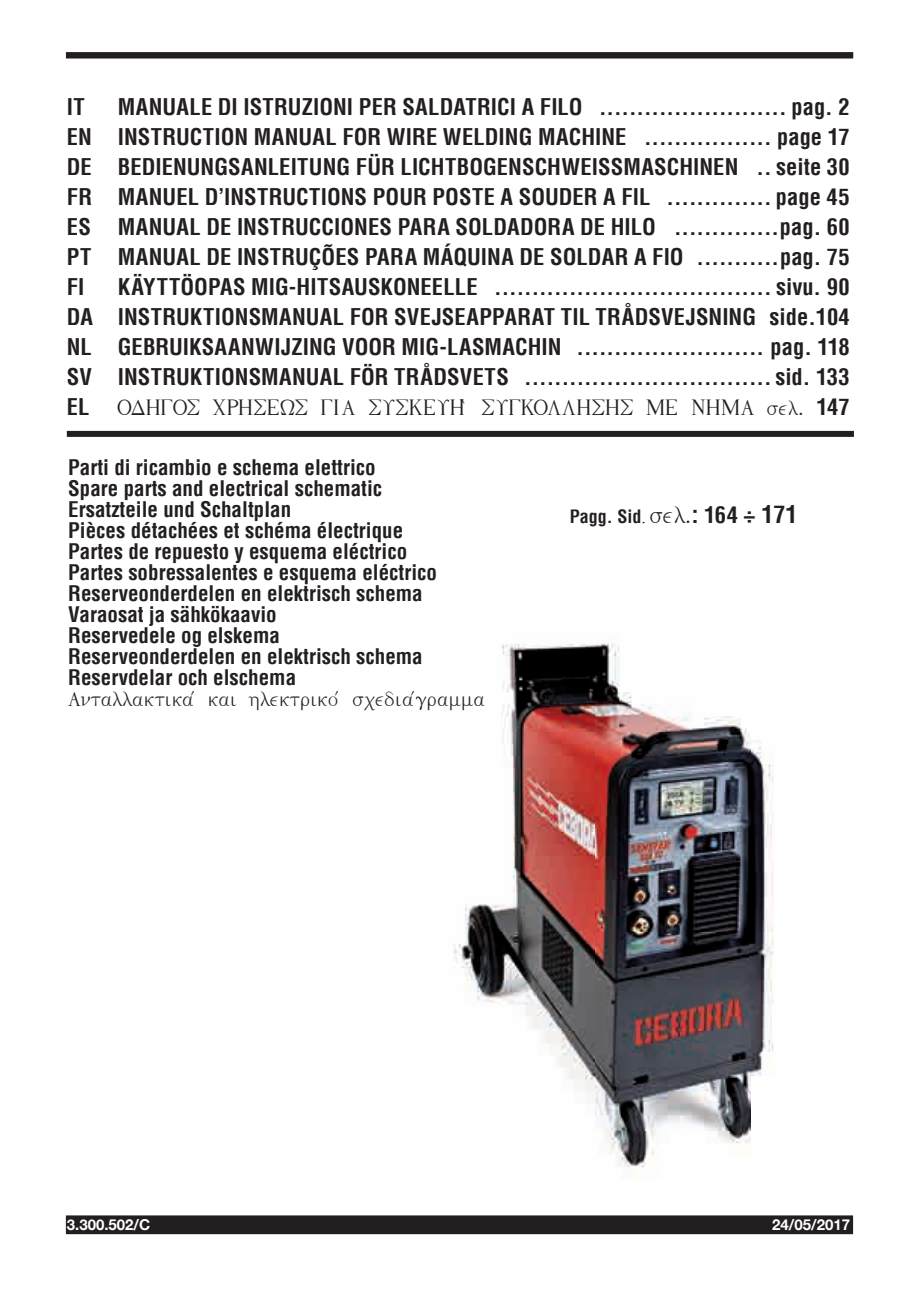
<style>
.page{position:relative;width:919px;height:1289px;background:#fff}
.page>*{position:absolute;margin:0;border:0;box-sizing:border-box;transform-origin:0 0}
.t1{font:700 condensed 22.5px/30px "Helvetica";letter-spacing:.005em;color:#231f20;text-align:justify}
.t2{font:22.5px "Greek";letter-spacing:-.005em;color:#231f20}
.t3{font:700 condensed 21px/21px "Helvetica";color:#231f20}
.t4{font:21px "Greek";letter-spacing:.01em;color:#231f20}
.t5{font:700 condensed 18px "Helvetica";color:#231f20}
.t6{font:700 15px "Helvetica Neue";color:#fff}
.s1{font-size:21px}
.s2{font-family:"Helvetica";font-weight:700;font-stretch:condensed}
.s3{font-family:"Times New Roman";font-weight:400;font-stretch:normal}
.s4{font-family:"Greek";font-weight:400;font-stretch:normal;font-size:24px}
.s5{font-size:24px}
.s6{font-size:22.5px}
.s7{font-family:"Helvetica";font-stretch:condensed}
</style>
<div class="page">
<div style="left:66px;top:1215px;width:787px;height:18px;background:#817e7f"></div>
<div style="left:66px;top:52px;width:787px;height:6px;background:#231f20"></div>
<div style="left:66px;top:1216px;width:787px;height:18px;background:#231f20"></div>
<div style="left:67px;top:431px;width:786px;height:6px;background:#231f20"></div>
<img style="left:453px;top:643px;width:321px;height:534px">
<p class="t1" style="left:67px;top:91px;width:784px;text-indent:51px">MANUALE DI ISTRUZIONI PER SALDATRICI A FILO ......................... pag. 2<br>EN INSTRUCTION MANUAL FOR WIRE WELDING MACHINE ................. page 17<br>DE BEDIENUNGSANLEITUNG FÜR LICHTBOGENSCHWEISSMASCHINEN .. seite 30<br>FR MANUEL D’INSTRUCTIONS POUR POSTE A SOUDER A FIL .............. page 45<br>ES MANUAL DE INSTRUCCIONES PARA SOLDADORA DE HILO ..............pag. 60<br>PT MANUAL DE INSTRUÇÕES PARA MÁQUINA DE SOLDAR A FIO ...........pag. 75<br>FI</p>
<p class="t1" style="left:67px;top:91px;width:19px">IT</p>
<p class="t1" style="left:67px;top:271px;width:784px;text-indent:51px">KÄYTTÖOPAS MIG-HITSAUSKONEELLE ..................................... sivu. 90<br>DA INSTRUKTIONSMANUAL FOR SVEJSEAPPARAT TIL TRÅDSVEJSNING side.104<br>NL GEBRUIKSAANWIJZING VOOR MIG-LASMACHIN ......................... pag. 118<br>SV INSTRUKTIONSMANUAL FÖR TRÅDSVETS ................................. sid. 133<br>EL</p>
<p class="t2" style="left:118px;top:396px;width:733px">ODHGOS CRHSEWS GIA SUSKEUH V SUGKOLLHSHS ME NHMA <span class="s1">sel</span>. <span class="s2">147</span></p>
<p class="t3" style="left:68px;top:457px;width:370px">Parti di ricambio e schema elettrico<br>Spare parts and electrical schematic Ersatzteile und Schaltplan<br>Pièces détachées et schéma électrique Partes de repuesto y esquema eléctrico Partes sobressalentes e esquema eléctrico Reserveonderdelen en elektrisch schema Varaosat ja sähkökaavio<br>Reservedele og elskema Reserveonderdelen en elektrisch schema Reservdelar och elschema</p>
<p class="t4" style="left:68px;top:688px;width:419px">Antallaktika v kai hlektriko v scedia vgramma</p>
<p class="t5" style="left:569px;top:505px;width:229px">Pagg. Sid<span class="s3">.</span> <span class="s4">sel.</span><span class="s5">:</span> <span class="s6">164</span> <span class="s5">÷ 171</span></p>
<p class="t6" style="left:67px;top:1215px;width:85px">3.300.502/C</p>
<p class="t6" style="left:772px;top:1215px;width:80px">24/05/2017<span class="s7">1</span></p>
</div>
